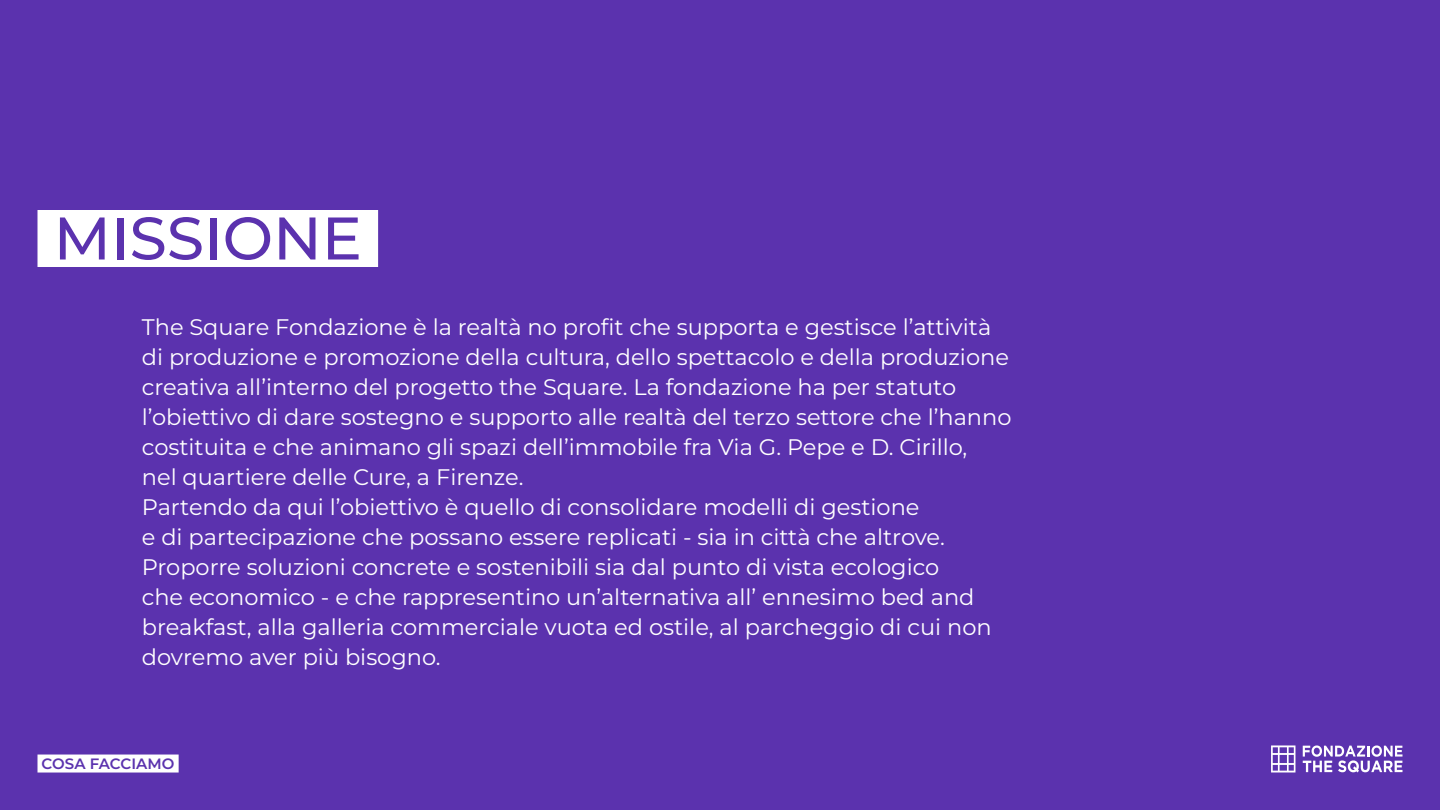
<style>
.page{position:relative;width:1440px;height:810px;background:#5b32ae}
.page>*{position:absolute;margin:0;border:0;box-sizing:border-box;transform-origin:0 0}
.t1{font:500 60px "Montserrat";color:#5b32ae}
.t2{font:22.5px/30px "Montserrat";color:#fff}
.t3{font:600 15px "Montserrat";color:#5b32ae}
</style>
<div class="page">
<div style="left:38px;top:755px;width:141px;height:18px;background:#fff"></div>
<svg style="left:1303px;top:745px;width:100px;height:27px"></svg>
<svg style="left:1271px;top:745px;width:24px;height:28px"></svg>
<div style="left:38px;top:210px;width:340px;height:57px;background:#fff"></div>
<h1 class="t1" style="left:54px;top:198px;width:310px">MISSIONE</h1>
<p class="t2" style="left:142px;top:312px;width:871px">The Square Fondazione è la realtà no profit che supporta e gestisce l’attività di produzione e promozione della cultura, dello spettacolo e della produzione creativa all’interno del progetto the Square. La fondazione ha per statuto l’obiettivo di dare sostegno e supporto alle realtà del terzo settore che l’hanno costituita e che animano gli spazi dell’immobile fra Via G. Pepe e D. Cirillo,<br>nel quartiere delle Cure, a Firenze.<br>Partendo da qui l’obiettivo è quello di consolidare modelli di gestione<br>e di partecipazione che possano essere replicati - sia in città che altrove.<br>Proporre soluzioni concrete e sostenibili sia dal punto di vista ecologico<br>che economico - e che rappresentino un’alternativa all’ ennesimo bed and breakfast, alla galleria commerciale vuota ed ostile, al parcheggio di cui non dovremo aver più bisogno.</p>
<p class="t3" style="left:42px;top:753px;width:134px">COSA FACCIAMO</p>
</div>
